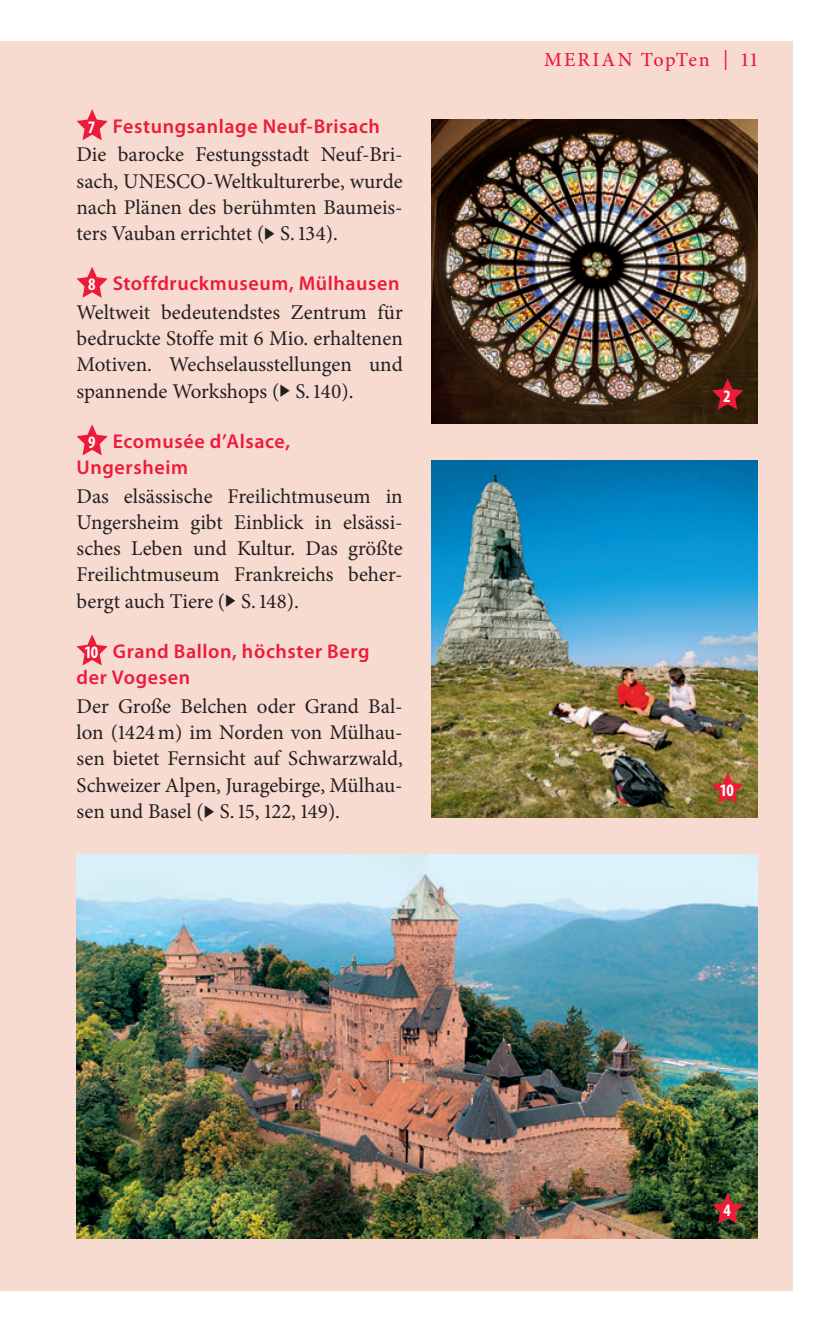
<style>
.page{position:relative;width:834px;height:1332px;background:#fff}
.page>*{position:absolute;margin:0;border:0;box-sizing:border-box;transform-origin:0 0}
.t1{font:21px/26.2px "Minion Pro";color:#231f20;text-align:justify}
.t2{font:600 20px/26.2px "Myriad Pro";letter-spacing:.03em;color:#ed1a3a}
.t3{font:500 20px "Minion Pro";letter-spacing:.1em;color:#ed1a3a}
.t4{font:700 condensed 17.5px "Myriad Pro";color:#fff}
.s1{font-weight:700;font-stretch:condensed;font-size:17.5px;color:#fff}
</style>
<div class="page">
<div style="left:0;top:41px;width:792px;height:1249px;background:#f7dad0"></div>
<svg style="left:76px;top:109px;width:32px;height:31px"></svg>
<svg style="left:76px;top:267px;width:32px;height:31px"></svg>
<svg style="left:76px;top:424px;width:32px;height:31px"></svg>
<svg style="left:76px;top:634px;width:32px;height:31px"></svg>
<img style="left:431px;top:119px;width:326px;height:305px">
<svg style="left:711px;top:378px;width:32px;height:32px"></svg>
<img style="left:431px;top:460px;width:326px;height:357px">
<svg style="left:711px;top:772px;width:32px;height:31px"></svg>
<img style="left:76px;top:854px;width:681px;height:383px">
<svg style="left:711px;top:1192px;width:32px;height:31px"></svg>
<p class="t2" style="left:89px;top:112px;width:293px"><span class="s1">7</span> Festungsanlage Neuf-Brisach</p>
<p class="t1" style="left:76px;top:141px;width:327px">Die barocke Festungsstadt Neuf-Bri&shy;sach, UNESCO-Weltkulturerbe, wurde nach Plänen des berühmten Baumeis&shy;ters Vauban errichtet (◆ S. 134).</p>
<p class="t2" style="left:88px;top:270px;width:313px"><span class="s1">8</span> Stoffdruckmuseum, Mülhausen</p>
<p class="t1" style="left:76px;top:299px;width:328px">Weltweit bedeutendstes Zentrum für bedruckte Stoffe mit 6 Mio. erhaltenen Motiven. Wechselausstellungen und spannende Workshops (◆ S. 140).</p>
<p class="t2" style="left:76px;top:427px;width:215px;text-indent:11px"><span class="s1">9</span> Ecomusée d’Alsace,<br>Ungersheim</p>
<p class="t1" style="left:76px;top:483px;width:327px">Das elsässische Freilichtmuseum in Ungersheim gibt Einblick in elsässi&shy;sches Leben und Kultur. Das größte Freilichtmuseum Frankreichs beher&shy;bergt auch Tiere (◆ S. 148).</p>
<p class="t2" style="left:76px;top:637px;width:294px;text-indent:9px"><span class="s1">10</span> Grand Ballon, höchster Berg der Vogesen</p>
<p class="t1" style="left:76px;top:693px;width:327px">Der Große Belchen oder Grand Bal&shy;lon (1424m) im Norden von Mülhau&shy;sen bietet Fernsicht auf Schwarzwald, Schweizer Alpen, Juragebirge, Mülhau&shy;sen und Basel (◆ S. 15, 122, 149).</p>
<p class="t3" style="left:544px;top:46px;width:215px">MERIAN TopTen | 11</p>
<p class="t4" style="left:723px;top:385px;width:8px">2</p>
<p class="t4" style="left:720px;top:779px;width:15px">10</p>
<p class="t4" style="left:723px;top:1199px;width:9px">4</p>
</div>
